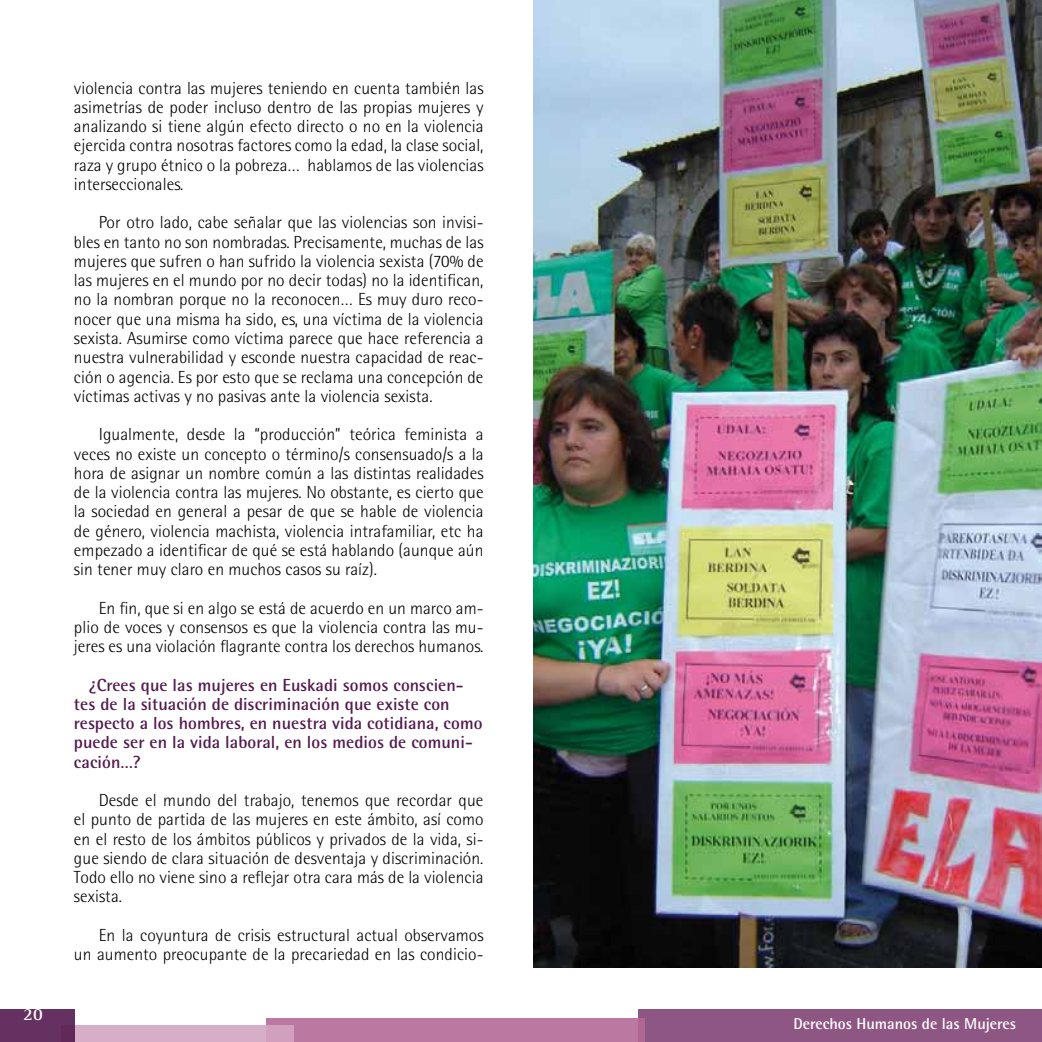
<style>
.page{position:relative;width:1042px;height:1042px;background:#fff}
.page>*{position:absolute;margin:0;border:0;box-sizing:border-box;transform-origin:0 0}
.t1{font:300 17.5px/19.2px "Rotis Semi Sans Std";letter-spacing:.005em;color:#000;text-align:justify}
.t2{font:700 17.5px/19.2px "Rotis Semi Sans Std";letter-spacing:.005em;color:#531a4e}
.t3{font:700 17.5px "Rotis Serif Std";color:#fff}
.t4{font:700 15.75px "Rotis Semi Sans Std";color:#fff}
</style>
<div class="page">
<div style="left:638px;top:1010px;width:404px;height:32px;background:#8e5783"></div>
<div style="left:267px;top:1018px;width:378px;height:24px;background:#bb78a1"></div>
<div style="left:61px;top:1025px;width:233px;height:17px;background:linear-gradient(to right,#d9b1ca,#d4a8c4)"></div>
<div style="left:0;top:1010px;width:74px;height:32px;background:#643160"></div>
<img style="left:533px;top:0;width:509px;height:967px">
<p class="t3" style="left:23px;top:1003px;width:21px">20</p>
<p class="t1" style="left:74px;top:78px;width:411px">violencia contra las mujeres teniendo en cuenta también las asimetrías de poder incluso dentro de las propias mujeres y analizando si tiene algún efecto directo o no en la violencia ejercida contra nosotras factores como la edad, la clase social, raza y grupo étnico o la pobreza… hablamos de las violencias interseccionales.</p>
<p class="t1" style="left:74px;top:213px;width:411px;text-indent:25px">Por otro lado, cabe señalar que las violencias son invisi&shy;bles en tanto no son nombradas. Precisamente, muchas de las mujeres que sufren o han sufrido la violencia sexista (70% de las mujeres en el mundo por no decir todas) no la identifican, no la nombran porque no la reconocen… Es muy duro reco&shy;nocer que una misma ha sido, es, una víctima de la violencia sexista. Asumirse como víctima parece que hace referencia a nuestra vulnerabilidad y esconde nuestra capacidad de reac&shy;ción o agencia. Es por esto que se reclama una concepción de víctimas activas y no pasivas ante la violencia sexista.</p>
<p class="t1" style="left:74px;top:425px;width:411px;text-indent:25px">Igualmente, desde la “producción” teórica feminista a veces no existe un concepto o término/s consensuado/s a la hora de asignar un nombre común a las distintas realidades de la violencia contra las mujeres. No obstante, es cierto que la sociedad en general a pesar de que se hable de violencia de género, violencia machista, violencia intrafamiliar, etc ha empezado a identificar de qué se está hablando (aunque aún sin tener muy claro en muchos casos su raíz).</p>
<p class="t1" style="left:74px;top:598px;width:411px;text-indent:25px">En fin, que si en algo se está de acuerdo en un marco am&shy;plio de voces y consensos es que la violencia contra las mu&shy;jeres es una violación flagrante contra los derechos humanos.</p>
<p class="t2" style="left:74px;top:675px;width:410px;text-indent:15px">¿Crees que las mujeres en Euskadi somos conscien&shy;tes de la situación de discriminación que existe con respecto a los hombres, en nuestra vida cotidiana, como puede ser en la vida laboral, en los medios de comuni&shy;cación…?</p>
<p class="t1" style="left:74px;top:790px;width:411px;text-indent:25px">Desde el mundo del trabajo, tenemos que recordar que el punto de partida de las mujeres en este ámbito, así como en el resto de los ámbitos públicos y privados de la vida, si&shy;gue siendo de clara situación de desventaja y discriminación.<br>Todo ello no viene sino a reflejar otra cara más de la violencia sexista.</p>
<p class="t1" style="left:74px;top:925px;width:411px;text-align:right">En la coyuntura de crisis estructural actual observamos<br>un aumento preocupante de la precariedad en las condicio-</p>
<p class="t4" style="left:793px;top:1014px;width:224px">Derechos Humanos de las Mujeres</p>
</div>
